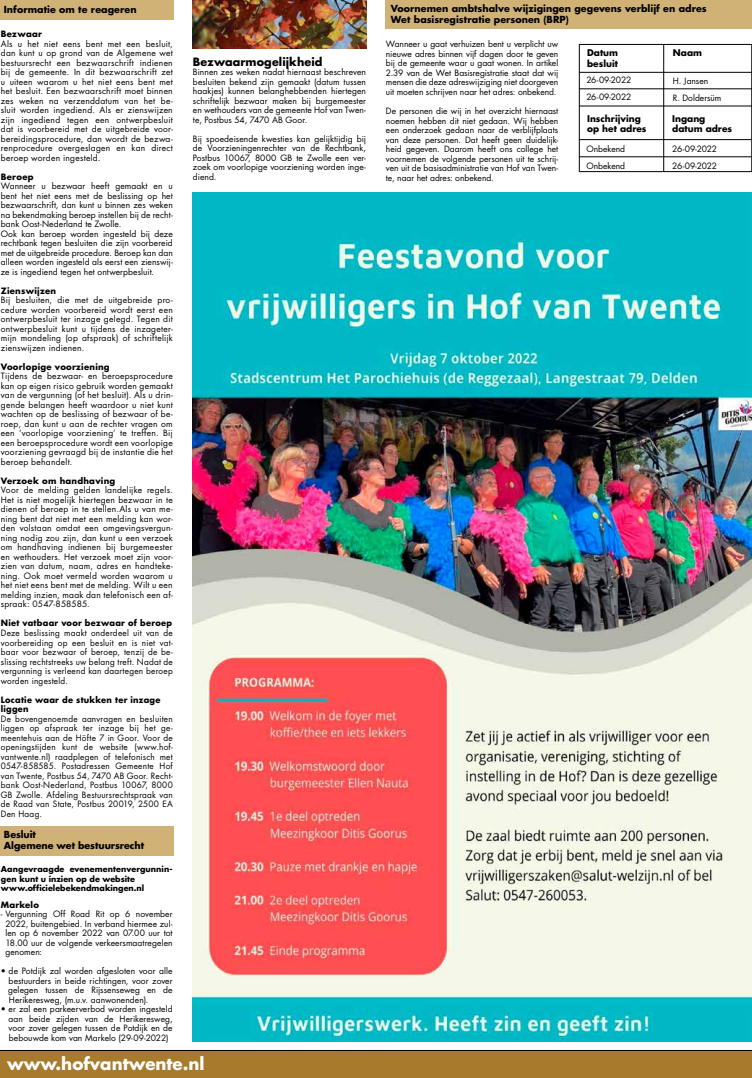
<style>
.page{position:relative;width:752px;height:1078px;background:#fff}
.page>*{position:absolute;margin:0;border:0;box-sizing:border-box;transform-origin:0 0}
.t1{font:700 16.7px "Futura Std";color:#fff}
.t2{font:700 11.1px "Futura Std";letter-spacing:.01em;color:#000}
.t3{font:700 9.5px/11px "Futura";letter-spacing:.005em;color:#000}
.t4{font:700 9.5px/10.9px "Futura Std";color:#000}
.t5{font:700 9px/10.5px "Futura";color:#000}
.t6{font:8.5px/9.5px "Futura Std";letter-spacing:.01em;color:#000;text-align:justify}
.t7{font:700 8.5px/9.5px "Futura Std";letter-spacing:.03em;color:#000}
.t8{font:8.5px/17px "Futura Std";letter-spacing:-.02em;color:#000}
.t9{font:700 8px/9.5px "Futura Std";letter-spacing:.005em;color:#000}
</style>
<div class="page">
<div style="left:0;top:1050px;width:751px;height:27px;background:#a77a2c"></div>
<hr style="left:0;top:1049px;width:751px;height:1px;background:#000">
<div style="left:0;top:0;width:174px;height:19px;background:#d0b277"></div>
<div style="left:0;top:825px;width:174px;height:30px;background:#d0b277"></div>
<div style="left:385px;top:0;width:366px;height:29px;background:#d0b277"></div>
<hr style="left:578px;top:44px;width:1px;height:128px;background:#000">
<hr style="left:663px;top:44px;width:1px;height:128px;background:#000">
<hr style="left:579px;top:89px;width:172px;height:1px;background:#000">
<hr style="left:579px;top:106px;width:172px;height:1px;background:#000">
<hr style="left:579px;top:72px;width:172px;height:1px;background:#000">
<hr style="left:578px;top:139px;width:173px;height:1px;background:#000">
<hr style="left:578px;top:156px;width:173px;height:1px;background:#000">
<hr style="left:579px;top:171px;width:172px;height:1px;background:#000">
<hr style="left:579px;top:44px;width:172px;height:1px;background:#000">
<hr style="left:751px;top:44px;width:1px;height:127px;background:#000">
<img style="left:193px;top:192px;width:558px;height:848px">
<img style="left:193px;top:0;width:173px;height:48px">
<p class="t4" style="left:4px;top:4px;width:134px">Informatie om te reageren</p>
<p class="t7" style="left:1px;top:29px;width:43px">Bezwaar</p>
<p class="t6" style="left:1px;top:39px;width:173px">Als u het niet eens bent met een besluit, dan kunt u op grond van de Algemene wet bestuursrecht een bezwaarschrift indienen bij de gemeente. In dit bezwaarschrift zet u uiteen waarom u het niet eens bent met het besluit. Een bezwaarschrift moet binnen zes weken na verzenddatum van het be&shy;sluit worden ingediend. Als er zienswijzen zijn ingediend tegen een ontwerpbesluit dat is voorbereid met de uitgebreide voor&shy;bereidingsprocedure, dan wordt de bezwa&shy;renprocedure overgeslagen en kan direct beroep worden ingesteld.</p>
<p class="t7" style="left:1px;top:171px;width:34px">Beroep</p>
<p class="t6" style="left:1px;top:181px;width:173px;text-align:left">Wanneer u bezwaar heeft gemaakt en u bent het niet eens met de beslissing op het bezwaarschrift, dan kunt u binnen zes weken na bekendmaking beroep instellen bij de recht&shy;bank Oost-Nederland te Zwolle.<br>Ook kan beroep worden ingesteld bij deze rechtbank tegen besluiten die zijn voorbereid met de uitgebreide procedure. Beroep kan dan alleen worden ingesteld als eerst een zienswij&shy;ze is ingediend tegen het ontwerpbesluit.</p>
<p class="t7" style="left:1px;top:285px;width:57px">Zienswijzen</p>
<p class="t6" style="left:1px;top:295px;width:173px">Bij besluiten, die met de uitgebreide pro&shy;cedure worden voorbereid wordt eerst een ontwerpbesluit ter inzage gelegd. Tegen dit ontwerpbesluit kunt u tijdens de inzageter&shy;mijn mondeling (op afspraak) of schriftelijk zienswijzen indienen.</p>
<p class="t7" style="left:1px;top:361px;width:110px">Voorlopige voorziening</p>
<p class="t6" style="left:1px;top:371px;width:173px">Tijdens de bezwaar- en beroepsprocedure kan op eigen risico gebruik worden gemaakt van de vergunning (of het besluit). Als u drin&shy;gende belangen heeft waardoor u niet kunt wachten op de beslissing of bezwaar of be&shy;roep, dan kunt u aan de rechter vragen om een ‘voorlopige voorziening’ te treffen. Bij een beroepsprocedure wordt een voorlopige voorziening gevraagd bij de instantie die het beroep behandelt.</p>
<p class="t7" style="left:1px;top:475px;width:116px">Verzoek om handhaving</p>
<p class="t6" style="left:1px;top:485px;width:173px">Voor de melding gelden landelijke regels.<br>Het is niet mogelijk hiertegen bezwaar in te dienen of beroep in te stellen.Als u van me&shy;ning bent dat niet met een melding kan wor&shy;den volstaan omdat een omgevingsvergun&shy;ning nodig zou zijn, dan kunt u een verzoek om handhaving indienen bij burgemeester en wethouders. Het verzoek moet zijn voor&shy;zien van datum, naam, adres en handteke&shy;ning. Ook moet vermeld worden waarom u het niet eens bent met de melding. Wilt u een melding inzien, maak dan telefonisch een af&shy;spraak: 0547-858585.</p>
<p class="t7" style="left:1px;top:618px;width:173px">Niet vatbaar voor bezwaar of beroep</p>
<p class="t6" style="left:1px;top:628px;width:173px">Deze beslissing maakt onderdeel uit van de voorbereiding op een besluit en is niet vat&shy;baar voor bezwaar of beroep, tenzij de be&shy;slissing rechtstreeks uw belang treft. Nadat de vergunning is verleend kan daartegen beroep worden ingesteld.</p>
<p class="t7" style="left:1px;top:694px;width:161px">Locatie waar de stukken ter inzage liggen</p>
<p class="t6" style="left:1px;top:713px;width:173px">De bovengenoemde aanvragen en besluiten liggen op afspraak ter inzage bij het ge&shy;meentehuis aan de Höfte 7 in Goor. Voor de openingstijden kunt de website (www.hof&shy;vantwente.nl) raadplegen of telefonisch met 0547-858585. Postadressen Gemeente Hof van Twente, Postbus 54, 7470 AB Goor. Recht&shy;bank Oost-Nederland, Postbus 10067, 8000<br>GB Zwolle. Afdeling Bestuursrechtspraak van de Raad van State, Postbus 20019, 2500 EA Den Haag.</p>
<p class="t4" style="left:4px;top:829px;width:142px">Besluit<br>Algemene wet bestuursrecht</p>
<p class="t9" style="left:1px;top:864px;width:173px">Aangevraagde evenementenvergunnin&shy;gen kunt u inzien op de website www.officielebekendmakingen.nl</p>
<p class="t7" style="left:1px;top:899px;width:39px">Markelo</p>
<p class="t6" style="left:5px;top:909px;width:169px;text-indent:-4px">- Vergunning Off Road Rit op 6 november 2022, buitengebied. In verband hiermee zul&shy;len op 6 november 2022 van 07.00 uur tot 18.00 uur de volgende verkeersmaatregelen genomen:</p>
<p class="t6" style="left:8px;top:966px;width:166px;text-indent:-7px">• de Potdijk zal worden afgesloten voor alle bestuurders in beide richtingen, voor zover gelegen tussen de Rijssenseweg en de Herikeresweg, (m.u.v. aanwonenden).</p>
<p class="t6" style="left:9px;top:1004px;width:165px;text-indent:-8px">• er zal een parkeerverbod worden ingesteld aan beide zijden van de Herikeresweg, voor zover gelegen tussen de Potdijk en de bebouwde kom van Markelo (29-09-2022)</p>
<h2 class="t2" style="left:193px;top:54px;width:131px">Bezwaarmogelijkheid</h2>
<p class="t6" style="left:193px;top:67px;width:174px">Binnen zes weken nadat hiernaast beschreven besluiten bekend zijn gemaakt (datum tussen haakjes) kunnen belanghebbenden hiertegen schriftelijk bezwaar maken bij burgemeester en wethouders van de gemeente Hof van Twen&shy;te, Postbus 54, 7470 AB Goor.</p>
<p class="t6" style="left:193px;top:134px;width:174px">Bij spoedeisende kwesties kan gelijktijdig bij de Voorzieningenrechter van de Rechtbank, Postbus 10067, 8000 GB te Zwolle een ver&shy;zoek om voorlopige voorziening worden inge&shy;diend.</p>
<h1 class="t1" style="left:7px;top:1052px;width:199px">www.hofvantwente.nl</h1>
<p class="t3" style="left:390px;top:3px;width:317px">Voornemen ambtshalve wijzigingen gegevens verblijf en adres<br>Wet basisregistratie personen (BRP)</p>
<p class="t6" style="left:386px;top:40px;width:174px">Wanneer u gaat verhuizen bent u verplicht uw nieuwe adres binnen vijf dagen door te geven bij de gemeente waar u gaat wonen. In artikel 2.39 van de Wet Basisregistratie staat dat wij mensen die deze adreswijziging niet doorgeven uit moeten schrijven naar het adres: onbekend.</p>
<p class="t6" style="left:386px;top:106px;width:174px">De personen die wij in het overzicht hiernaast noemen hebben dit niet gedaan. Wij hebben een onderzoek gedaan naar de verblijfplaats van deze personen. Dat heeft geen duidelijk&shy;heid gegeven. Daarom heeft ons college het voornemen de volgende personen uit te schrij&shy;ven uit de basisadministratie van Hof van Twen&shy;te, naar het adres: onbekend.</p>
<p class="t5" style="left:586px;top:47px;width:32px">Datum besluit</p>
<p class="t5" style="left:672px;top:47px;width:31px">Naam</p>
<p class="t6" style="left:672px;top:72px;width:50px;line-height:17px">H. Jansen<br>R. Doldersüm</p>
<p class="t8" style="left:586px;top:72px;width:46px">26-09-2022<br>26-09-2022</p>
<p class="t5" style="left:586px;top:113px;width:61px">Inschrijving op het adres</p>
<p class="t5" style="left:671px;top:113px;width:61px">Ingang datum adres</p>
<p class="t6" style="left:586px;top:140px;width:40px;line-height:17px">Onbekend<br>Onbekend</p>
<p class="t8" style="left:671px;top:140px;width:46px">26-09-2022<br>26-09-2022</p>
</div>
